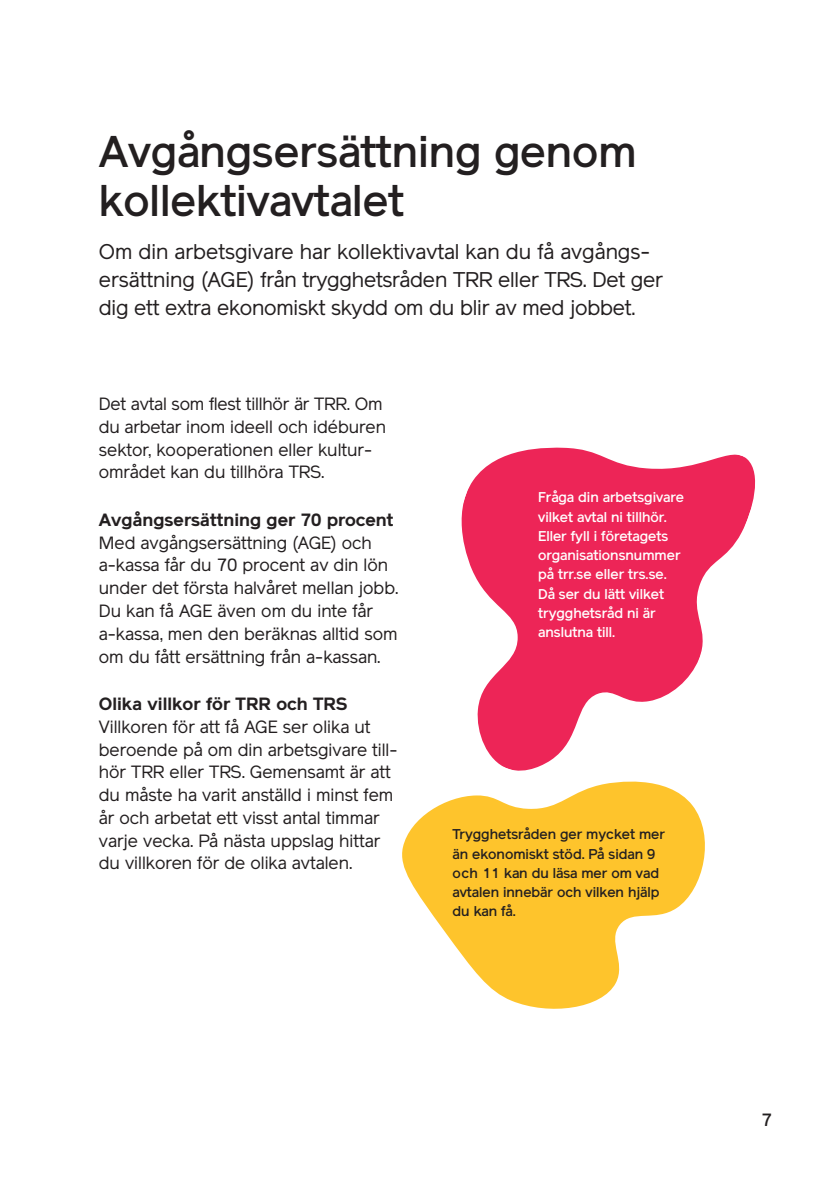
<style>
.page{position:relative;width:834px;height:1191px;background:#fff}
.page>*{position:absolute;margin:0;border:0;box-sizing:border-box;transform-origin:0 0}
.t1{font:500 43.75px "Reader";color:#231f20}
.t2{font:21px/28px "Reader";letter-spacing:-.01em;color:#231f20}
.t3{font:17.5px/22.8px "Reader";color:#231f20}
.t4{font:700 17.5px "Reader";color:#231f20}
.t5{font:500 17.5px "Reader";color:#231f20}
.t6{font:500 14px/19.2px "Reader";color:#fff}
.t7{font:500 14px/19.2px "Reader";color:#231f20}
</style>
<div class="page">
<svg style="left:461px;top:447px;width:295px;height:324px;fill:#ed2557"></svg>
<svg style="left:402px;top:781px;width:302px;height:227px;fill:#fec42c"></svg>
<p class="t1" style="left:99px;top:126px;width:539px">Avgångsersättning genom</p>
<p class="t1" style="left:99px;top:175px;width:306px">kollektivavtalet</p>
<p class="t2" style="left:99px;top:237px;width:565px">Om din arbetsgivare har kollektivavtal kan du få avgångs&shy;ersättning (AGE) från trygghetsråden TRR eller TRS. Det ger dig ett extra ekonomiskt skydd om du blir av med jobbet.</p>
<p class="t3" style="left:99px;top:392px;width:288px">Det avtal som flest tillhör är TRR. Om du arbetar inom ideell och idéburen sektor, kooperationen eller kultur&shy;området kan du tillhöra TRS.</p>
<p class="t4" style="left:99px;top:509px;width:296px">Avgångsersättning ger 70 procent</p>
<p class="t3" style="left:99px;top:531px;width:301px">Med avgångsersättning (AGE) och a-kassa får du 70 procent av din lön under det första halvåret mellan jobb.<br>Du kan få AGE även om du inte får a-kassa, men den beräknas alltid som om du fått ersättning från a-kassan.</p>
<p class="t4" style="left:99px;top:693px;width:250px">Olika villkor för TRR och TRS</p>
<p class="t3" style="left:99px;top:715px;width:300px">Villkoren för att få AGE ser olika ut beroende på om din arbetsgivare till&shy;hör TRR eller TRS. Gemensamt är att du måste ha varit anställd i minst fem år och arbetat ett visst antal timmar varje vecka. På nästa uppslag hittar du villkoren för de olika avtalen.</p>
<p class="t6" style="left:538px;top:488px;width:147px">Fråga din arbetsgivare vilket avtal ni tillhör.<br>Eller fyll i företagets organisationsnummer</p>
<p class="t6" style="left:538px;top:565px;width:130px">på trr.se eller trs.se.</p>
<p class="t6" style="left:538px;top:584px;width:127px">Då ser du lätt vilket trygghetsråd ni är anslutna till.</p>
<p class="t7" style="left:452px;top:825px;width:214px">Trygghetsråden ger mycket mer än ekonomiskt stöd. På sidan 9 och 11 kan du läsa mer om vad avtalen innebär och vilken hjälp du kan få.</p>
<p class="t5" style="left:761px;top:1109px;width:12px">7</p>
</div>
